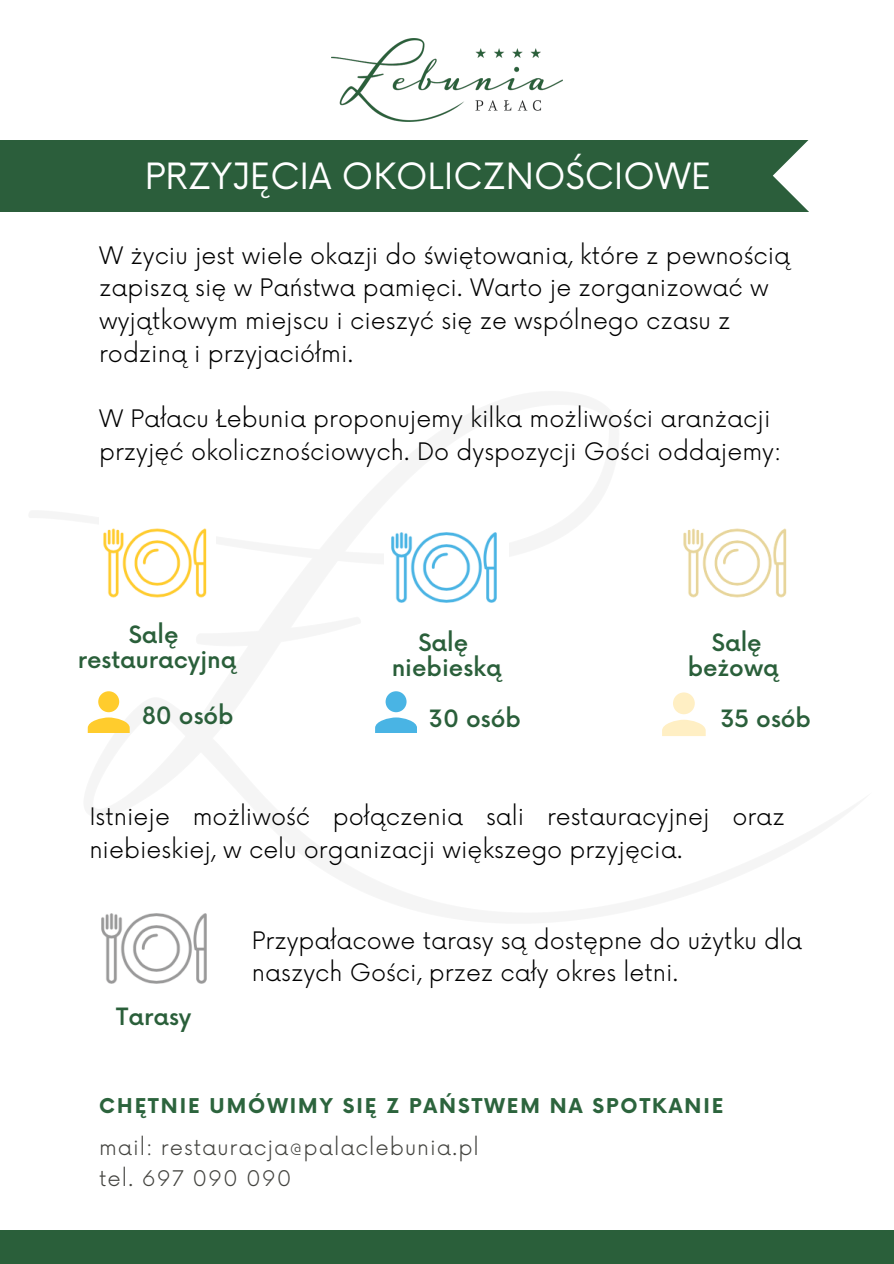
<style>
.page{position:relative;width:894px;height:1264px;background:#fff}
.page>*{position:absolute;margin:0;border:0;box-sizing:border-box;transform-origin:0 0}
.t1{font:35.25px "Now";color:#fff}
.t2{font:300 23.55px/32.7px "Now";color:#000}
.t3{font:500 23.25px/24.8px "Now";color:#2a5f3a;text-align:center}
.t4{font:300 21px "Now";letter-spacing:.045em;color:#444440}
.t5{font:700 19.8px "Now";letter-spacing:.1em;color:#2c643d}
</style>
<div class="page">
<img style="left:103px;top:528px;width:104px;height:70px">
<img style="left:391px;top:532px;width:106px;height:71px">
<img style="left:683px;top:528px;width:104px;height:70px">
<svg style="left:88px;top:691px;width:41px;height:42px"></svg>
<svg style="left:375px;top:691px;width:41px;height:42px"></svg>
<svg style="left:662px;top:692px;width:43px;height:44px"></svg>
<div style="left:1px;top:140px;width:807px;height:71px;background:#2b5e3b"></div>
<svg style="left:772px;top:140px;width:37px;height:72px"></svg>
<img style="left:101px;top:913px;width:106px;height:71px">
<div style="left:0;top:1229px;width:893px;height:34px;background:#2a5f3a"></div>
<img style="left:331px;top:39px;width:231px;height:83px">
<p class="t1" style="left:145px;top:157px;width:568px">PRZYJĘCIA OKOLICZNOŚCIOWE</p>
<p class="t2" style="left:99px;top:240px;width:692px">W życiu jest wiele okazji do świętowania, które z pewnością zapiszą się w Państwa pamięci. Warto je zorganizować w wyjątkowym miejscu i cieszyć się ze wspólnego czasu z rodziną i przyjaciółmi.</p>
<h3 class="t2" style="left:99px;top:403px;width:683px">W Pałacu Łebunia proponujemy kilka możliwości aranżacji przyjęć okolicznościowych. Do dyspozycji Gości oddajemy:</h3>
<h2 class="t3" style="left:78px;top:624px;width:160px">Salę restauracyjną</h2>
<p class="t3" style="left:391px;top:632px;width:112px">Salę niebieską</p>
<h2 class="t3" style="left:687px;top:632px;width:93px">Salę beżową</h2>
<p class="t3" style="left:142px;top:704px;width:93px">80 osób</p>
<h2 class="t3" style="left:428px;top:707px;width:93px">30 osób</h2>
<p class="t3" style="left:720px;top:707px;width:92px">35 osób</p>
<h2 class="t2" style="left:89px;top:801px;width:696px">Istnieje możliwość połączenia sali restauracyjnej oraz niebieskiej, w celu organizacji większego przyjęcia.</h2>
<p class="t3" style="left:116px;top:1005px;width:77px">Tarasy</p>
<p class="t2" style="left:252px;top:925px;width:551px">Przypałacowe tarasy są dostępne do użytku dla naszych Gości, przez cały okres letni.</p>
<h2 class="t5" style="left:99px;top:1095px;width:625px">CHĘTNIE UMÓWIMY SIĘ Z PAŃSTWEM NA SPOTKANIE</h2>
<h3 class="t4" style="left:99px;top:1135px;width:381px">mail: restauracja@palaclebunia.pl</h3>
<p class="t4" style="left:99px;top:1166px;width:194px">tel. 697 090 090</p>
</div>
